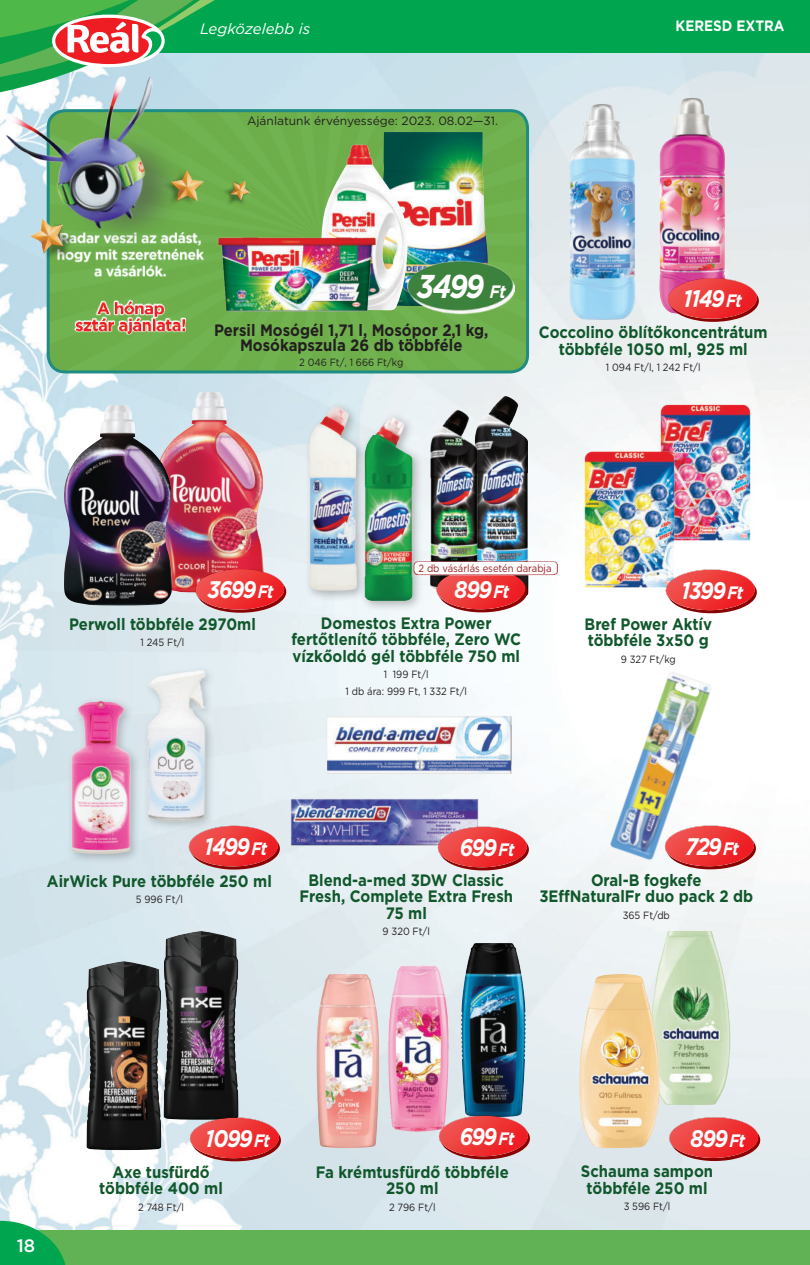
<style>
.page{position:relative;width:810px;height:1265px;background:#fff}
.page>*{position:absolute;margin:0;border:0;box-sizing:border-box;transform-origin:0 0}
.t1{font:italic 700 33px "Gotham";color:#fff;scale:.85 1}
.t2{font:italic 700 24px "Gotham";letter-spacing:-.05em;color:#fff;scale:.85 1}
.t3{font:500 18px "Gotham";color:#fff}
.t4{font:700 16.5px/16.5px "Gotham";color:#11572c;text-align:center;scale:.9 1}
.t5{font:700 16.5px/15px "Gotham";color:#231f20;text-align:center;scale:.9 1}
.t6{font:italic 15px "Gotham";color:#fff}
.t7{font:700 15px "Gotham";color:#fff;scale:.9 1}
.t8{font:12px "Gotham";color:#231f20}
.t9{font:10.5px/16.5px "Gotham";color:#231f20;text-align:center;scale:.9 1}
.t10{font:10.5px "Gotham";color:#981a1d;scale:.9 1}
.s1{font-size:18px}
</style>
<div class="page">
<img style="left:0;top:52px;width:810px;height:1178px">
<div style="left:0;top:0;width:810px;height:52px;background:#00a54f"></div>
<div style="left:0;top:1230px;width:810px;height:35px;background:#61b254"></div>
<img style="left:659px;top:98px;width:66px;height:216px">
<img style="left:568px;top:104px;width:67px;height:216px">
<svg style="left:667px;top:278px;width:92px;height:44px"></svg>
<img style="left:668px;top:279px;width:89px;height:40px">
<img style="left:155px;top:392px;width:109px;height:200px">
<img style="left:64px;top:405px;width:108px;height:200px">
<svg style="left:195px;top:569px;width:91px;height:44px"></svg>
<img style="left:195px;top:570px;width:89px;height:40px">
<div style="left:359px;top:411px;width:65px;height:201px;background:#231f20;opacity:.3"></div>
<img style="left:368px;top:595px;width:44px;height:6px">
<div style="left:304px;top:401px;width:64px;height:201px;background:#231f20;opacity:.3"></div>
<img style="left:309px;top:406px;width:48px;height:185px">
<img style="left:474px;top:396px;width:54px;height:204px">
<img style="left:359px;top:405px;width:189px;height:190px">
<img style="left:648px;top:401px;width:115px;height:142px">
<img style="left:572px;top:449px;width:115px;height:141px">
<svg style="left:665px;top:569px;width:91px;height:44px"></svg>
<img style="left:666px;top:571px;width:89px;height:39px">
<div style="left:143px;top:666px;width:73px;height:165px;background:#231f20;opacity:.26"></div>
<img style="left:97px;top:666px;width:158px;height:158px">
<div style="left:66px;top:696px;width:75px;height:169px;background:#231f20;opacity:.26"></div>
<img style="left:71px;top:701px;width:60px;height:153px">
<svg style="left:189px;top:826px;width:91px;height:43px"></svg>
<img style="left:189px;top:827px;width:89px;height:39px">
<img style="left:321px;top:670px;width:196px;height:150px">
<img style="left:286px;top:747px;width:196px;height:150px">
<svg style="left:438px;top:827px;width:91px;height:43px"></svg>
<img style="left:438px;top:828px;width:89px;height:39px">
<img style="left:537px;top:642px;width:248px;height:249px">
<svg style="left:664px;top:825px;width:92px;height:44px"></svg>
<img style="left:665px;top:827px;width:89px;height:39px">
<img style="left:164px;top:931px;width:75px;height:189px">
<img style="left:86px;top:961px;width:75px;height:189px">
<svg style="left:190px;top:1117px;width:91px;height:44px"></svg>
<img style="left:190px;top:1119px;width:89px;height:39px">
<img style="left:462px;top:943px;width:13px;height:18px">
<img style="left:356px;top:961px;width:124px;height:174px">
<svg style="left:325px;top:974px;width:6px;height:8px"></svg>
<svg style="left:439px;top:1115px;width:91px;height:44px"></svg>
<img style="left:439px;top:1117px;width:89px;height:39px">
<img style="left:650px;top:931px;width:80px;height:174px">
<img style="left:578px;top:974px;width:82px;height:174px">
<svg style="left:669px;top:1117px;width:91px;height:44px"></svg>
<img style="left:669px;top:1118px;width:89px;height:40px">
<svg style="left:436px;top:585px;width:91px;height:27px"></svg>
<img style="left:436px;top:585px;width:90px;height:24px">
<img style="left:408px;top:550px;width:158px;height:35px">
<div style="left:48px;top:111px;width:479px;height:261px;background:#6daf4b"></div>
<div style="left:47px;top:109px;width:482px;height:264px;border:3px solid #1f8d83;border-radius:17px"></div>
<img style="left:56px;top:268px;width:158px;height:83px">
<img style="left:2px;top:72px;width:249px;height:196px">
<img style="left:377px;top:132px;width:111px;height:121px">
<img style="left:321px;top:145px;width:87px;height:165px">
<img style="left:214px;top:192px;width:165px;height:165px">
<img style="left:403px;top:253px;width:111px;height:64px">
<svg style="left:0;top:0;width:246px;height:108px"></svg>
<svg style="left:0;top:1211px;width:67px;height:54px"></svg>
<p class="t6" style="left:200px;top:22px;width:111px">Legközelebb is</p>
<p class="t8" style="left:247px;top:114px;width:253px">Ajánlatunk érvényessége: 2023. 08.02—31.</p>
<p class="t7" style="left:675px;top:17px;width:123px">KERESD EXTRA</p>
<h1 class="t1" style="left:417px;top:271px;width:105px">3499 <span class="s1">Ft</span></h1>
<p class="t5" style="left:214px;top:322px;width:306px">Persil Mosógél 1,71 l, Mosópor 2,1 kg,<br>Mosókapszula 26 db többféle</p>
<p class="t9" style="left:299px;top:354px;width:117px">2 046 Ft/, 1 666 Ft/kg</p>
<h2 class="t2" style="left:683px;top:288px;width:70px">1149<span class="s1">Ft</span></h2>
<p class="t4" style="left:539px;top:324px;width:256px">Coccolino öblítőkoncentrátum többféle 1050 ml, 925 ml</p>
<p class="t9" style="left:606px;top:359px;width:106px">1 094 Ft/l, 1 242 Ft/l</p>
<h2 class="t2" style="left:208px;top:579px;width:79px">3699<span class="s1">Ft</span></h2>
<p class="t4" style="left:69px;top:616px;width:209px">Perwoll többféle 2970ml</p>
<p class="t9" style="left:140px;top:634px;width:50px">1 245 Ft/l</p>
<p class="t10" style="left:418px;top:562px;width:149px">2 db vásárlás esetén darabja</p>
<h2 class="t2" style="left:454px;top:579px;width:66px">899<span class="s1">Ft</span></h2>
<p class="t4" style="left:291px;top:615px;width:257px">Domestos Extra Power fertőtlenítő többféle, Zero WC vízkőoldó gél többféle 750 ml</p>
<p class="t9" style="left:345px;top:666px;width:136px">1 199 Ft/l<br>1 db ára: 999 Ft, 1 332 Ft/l</p>
<h2 class="t2" style="left:681px;top:580px;width:74px">1399<span class="s1">Ft</span></h2>
<p class="t4" style="left:584px;top:615px;width:143px;text-align:left">Bref Power Aktív többféle 3x50 g</p>
<p class="t9" style="left:621px;top:651px;width:63px">9 327 Ft/kg</p>
<h2 class="t2" style="left:205px;top:836px;width:75px">1499<span class="s1">Ft</span></h2>
<p class="t4" style="left:47px;top:872px;width:251px">AirWick Pure többféle 250 ml</p>
<p class="t9" style="left:136px;top:891px;width:54px">5 996 Ft/l</p>
<h2 class="t2" style="left:460px;top:837px;width:65px">699<span class="s1">Ft</span></h2>
<p class="t4" style="left:299px;top:871px;width:239px">Blend-a-med 3DW Classic<br>Fresh, Complete Extra Fresh<br>75 ml</p>
<p class="t9" style="left:382px;top:923px;width:54px">9 320 Ft/l</p>
<h2 class="t2" style="left:686px;top:836px;width:64px">729<span class="s1">Ft</span></h2>
<p class="t4" style="left:539px;top:871px;width:239px">Oral-B fogkefe<br>3EffNaturalFr duo pack 2 db</p>
<p class="t9" style="left:622px;top:907px;width:54px">365 Ft/db</p>
<p class="t3" style="left:17px;top:1232px;width:20px">1818</p>
<h2 class="t2" style="left:206px;top:1128px;width:77px">1099<span class="s1">Ft</span></h2>
<p class="t4" style="left:99px;top:1163px;width:139px">Axe tusfürdő többféle 400 ml</p>
<p class="t9" style="left:138px;top:1199px;width:52px">2 748 Ft/l</p>
<h2 class="t2" style="left:460px;top:1126px;width:65px">699<span class="s1">Ft</span></h2>
<p class="t4" style="left:316px;top:1164px;width:216px">Fa krémtusfürdő többféle<br>250 ml</p>
<p class="t9" style="left:389px;top:1199px;width:53px">2 796 Ft/l</p>
<h2 class="t2" style="left:690px;top:1127px;width:66px">899<span class="s1">Ft</span></h2>
<p class="t4" style="left:581px;top:1163px;width:148px">Schauma sampon többféle 250 ml</p>
<p class="t9" style="left:623px;top:1198px;width:53px">3 596 Ft/l</p>
</div>
